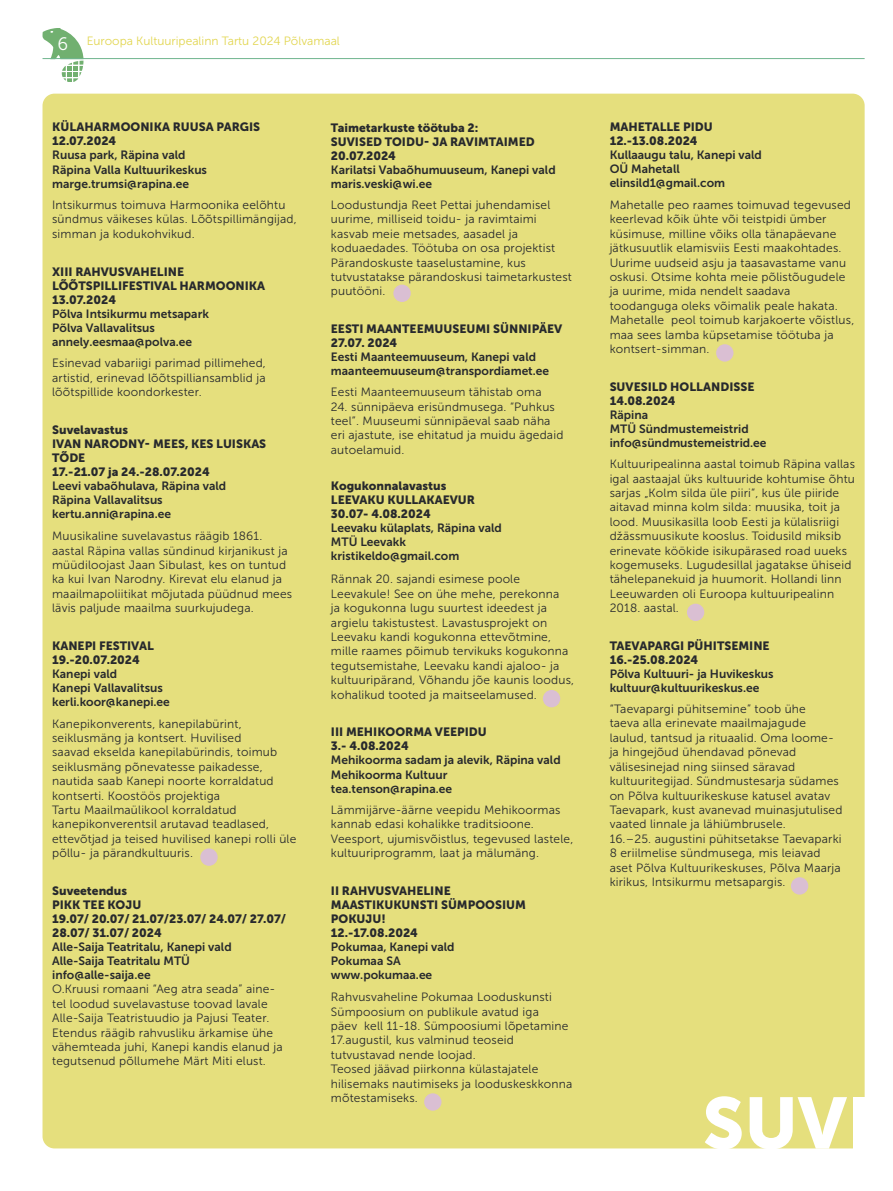
<style>
.page{position:relative;width:893px;height:1191px;background:#fff}
.page>*{position:absolute;margin:0;border:0;box-sizing:border-box;transform-origin:0 0}
.t1{font:72px "Museo Sans 900";color:#fff}
.t2{font:18px "Museo Sans 300";color:#fff}
.t3{font:12px/14.4px "Museo Sans 300";letter-spacing:.015em;color:#27292d}
.t4{font:12px/14px "Museo Sans 700";color:#27292d}
.t5{font:12px/14px "Museo Sans 900";color:#27292d}
.t6{font:12px "Museo Sans 300";color:#e2d651}
</style>
<div class="page">
<div style="left:43px;top:94px;width:822px;height:1054px;background:#e5df7d;border-radius:12px"></div>
<div style="left:543px;top:690px;width:17px;height:17px;background:#dabfd3;border-radius:50%"></div>
<div style="left:393px;top:285px;width:18px;height:17px;background:#dabfd3;border-radius:50%"></div>
<div style="left:687px;top:603px;width:17px;height:18px;background:#dabfd3;border-radius:50%"></div>
<div style="left:791px;top:877px;width:17px;height:17px;background:#dabfd3;border-radius:50%"></div>
<div style="left:424px;top:1093px;width:17px;height:17px;background:#dabfd3;border-radius:50%"></div>
<div style="left:716px;top:344px;width:17px;height:17px;background:#dabfd3;border-radius:50%"></div>
<div style="left:200px;top:848px;width:18px;height:17px;background:#dabfd3;border-radius:50%"></div>
<svg style="left:43px;top:28px;width:40px;height:54px"></svg>
<hr style="left:43px;top:58px;width:822px;height:1px;background:#70b58e">
<h2 class="t2" style="left:45px;top:34px;width:25px">66</h2>
<p class="t6" style="left:87px;top:35px;width:255px">Euroopa Kultuuripealinn Tartu 2024 Põlvamaal</p>
<p class="t5" style="left:52px;top:120px;width:210px">KÜLAHARMOONIKA RUUSA PARGIS<br>12.07.2024</p>
<p class="t4" style="left:52px;top:148px;width:156px">Ruusa park, Räpina vald<br>Räpina Valla Kultuurikeskus marge.trumsi@rapina.ee</p>
<p class="t3" style="left:52px;top:198px;width:246px">Intsikurmus toimuva Harmoonika eelõhtu sündmus väikeses külas. Lõõtspillimängijad, simman ja kodukohvikud.</p>
<p class="t5" style="left:52px;top:264px;width:215px">XIII RAHVUSVAHELINE<br>LÕÕTSPILLIFESTIVAL HARMOONIKA<br>13.07.2024</p>
<p class="t4" style="left:52px;top:306px;width:158px">Põlva Intsikurmu metsapark<br>Põlva Vallavalitsus annely.eesmaa@polva.ee</p>
<p class="t3" style="left:52px;top:356px;width:215px;text-align:justify">Esinevad vabariigi parimad pillimehed, artistid, erinevad lõõtspilliansamblid ja lõõtspillide koondorkester.</p>
<p class="t5" style="left:52px;top:423px;width:216px">Suvelavastus<br>IVAN NARODNY- MEES, KES LUISKAS<br>TÕDE<br>17.-21.07 ja 24.-28.07.2024</p>
<p class="t4" style="left:52px;top:479px;width:176px">Leevi vabaõhulava, Räpina vald<br>Räpina Vallavalitsus kertu.anni@rapina.ee</p>
<p class="t3" style="left:52px;top:529px;width:241px">Muusikaline suvelavastus räägib 1861. aastal Räpina vallas sündinud kirjanikust ja müüdiloojast Jaan Sibulast, kes on tuntud ka kui Ivan Narodny. Kirevat elu elanud ja maailmapoliitikat mõjutada püüdnud mees lävis paljude maailma suurkujudega.</p>
<p class="t5" style="left:52px;top:639px;width:103px">KANEPI FESTIVAL<br>19.-20.07.2024</p>
<p class="t4" style="left:52px;top:667px;width:119px">Kanepi vald<br>Kanepi Vallavalitsus kerli.koor@kanepi.ee</p>
<p class="t3" style="left:52px;top:716px;width:246px">Kanepikonverents, kanepilabürint, seiklusmäng ja kontsert. Huvilised<br>saavad ekselda kanepilabürindis, toimub seiklusmäng põnevatesse paikadesse, nautida saab Kanepi noorte korraldatud kontserti. Koostöös projektiga<br>Tartu Maailmaülikool korraldatud kanepikonverentsil arutavad teadlased, ettevõtjad ja teised huvilised kanepi rolli üle põllu- ja pärandkultuuris.</p>
<p class="t5" style="left:52px;top:883px;width:235px">Suveetendus<br>PIKK TEE KOJU<br>19.07/ 20.07/ 21.07/23.07/ 24.07/ 27.07/<br>28.07/ 31.07/ 2024</p>
<p class="t4" style="left:52px;top:939px;width:181px">Alle-Saija Teatritalu, Kanepi vald<br>Alle-Saija Teatritalu MTÜ info@alle-saija.ee</p>
<p class="t3" style="left:52px;top:982px;width:232px">O.Kruusi romaani “Aeg atra seada” aine&shy;tel loodud suvelavastuse toovad lavale Alle-Saija Teatristuudio ja Pajusi Teater.<br>Etendus räägib rahvusliku ärkamise ühe vähemteada juhi, Kanepi kandis elanud ja tegutsenud põllumehe Märt Miti elust.</p>
<p class="t5" style="left:331px;top:120px;width:205px">Taimetarkuste töötuba 2:<br>SUVISED TOIDU- JA RAVIMTAIMED<br>20.07.2024</p>
<p class="t4" style="left:331px;top:163px;width:226px">Karilatsi Vabaõhumuuseum, Kanepi vald maris.veski@wi.ee</p>
<p class="t3" style="left:331px;top:198px;width:243px">Loodustundja Reet Pettai juhendamisel uurime, milliseid toidu- ja ravimtaimi kasvab meie metsades, aasadel ja koduaedades. Töötuba on osa projektist Pärandoskuste taaselustamine, kus tutvustatakse pärandoskusi taimetarkustest puutööni.</p>
<p class="t5" style="left:331px;top:322px;width:233px">EESTI MAANTEEMUUSEUMI SÜNNIPÄEV<br>27.07. 2024</p>
<p class="t4" style="left:331px;top:350px;width:220px">Eesti Maanteemuuseum, Kanepi vald maanteemuuseum@transpordiamet.ee</p>
<p class="t3" style="left:331px;top:385px;width:212px">Eesti Maanteemuuseum tähistab oma</p>
<p class="t3" style="left:331px;top:399px;width:234px">24. sünnipäeva erisündmusega. “Puhkus teel”. Muuseumi sünnipäeval saab näha eri ajastute, ise ehitatud ja muidu ägedaid autoelamuid.</p>
<p class="t5" style="left:331px;top:478px;width:146px">Kogukonnalavastus<br>LEEVAKU KULLAKAEVUR<br>30.07- 4.08.2024</p>
<p class="t4" style="left:331px;top:520px;width:172px">Leevaku külaplats, Räpina vald<br>MTÜ Leevakk kristikeldo@gmail.com</p>
<p class="t3" style="left:331px;top:572px;width:245px">Rännak 20. sajandi esimese poole Leevakule! See on ühe mehe, perekonna<br>ja kogukonna lugu suurtest ideedest ja argielu takistustest. Lavastusprojekt on Leevaku kandi kogukonna ettevõtmine, mille raames põimub tervikuks kogukonna tegutsemistahe, Leevaku kandi ajaloo- ja kultuuripärand, Võhandu jõe kaunis loodus, kohalikud tooted ja maitseelamused.</p>
<p class="t5" style="left:331px;top:725px;width:157px">III MEHIKOORMA VEEPIDU<br>3.- 4.08.2024</p>
<p class="t4" style="left:331px;top:753px;width:231px">Mehikoorma sadam ja alevik, Räpina vald<br>Mehikoorma Kultuur tea.tenson@rapina.ee</p>
<p class="t3" style="left:331px;top:802px;width:244px">Lämmijärve-äärne veepidu Mehikoormas kannab edasi kohalikke traditsioone.<br>Veesport, ujumisvõistlus, tegevused lastele, kultuuriprogramm, laat ja mälumäng.</p>
<p class="t5" style="left:331px;top:883px;width:196px">II RAHVUSVAHELINE<br>MAASTIKUKUNSTI SÜMPOOSIUM<br>POKUJU!<br>12.-17.08.2024</p>
<p class="t4" style="left:331px;top:939px;width:125px">Pokumaa, Kanepi vald<br>Pokumaa SA www.pokumaa.ee</p>
<p class="t3" style="left:331px;top:990px;width:243px">Rahvusvaheline Pokumaa Looduskunsti Sümpoosium on publikule avatud iga<br>päev kell 11-18. Sümpoosiumi lõpetamine 17.augustil, kus valminud teoseid tutvustavad nende loojad.<br>Teosed jäävad piirkonna külastajatele hilisemaks nautimiseks ja looduskeskkonna mõtestamiseks.</p>
<p class="t5" style="left:610px;top:120px;width:105px">MAHETALLE PIDU<br>12.-13.08.2024</p>
<p class="t4" style="left:610px;top:148px;width:154px">Kullaaugu talu, Kanepi vald<br>OÜ Mahetall elinsild1@gmail.com</p>
<p class="t3" style="left:610px;top:198px;width:246px">Mahetalle peo raames toimuvad tegevused keerlevad kõik ühte või teistpidi ümber küsimuse, milline võiks olla tänapäevane jätkusuutlik elamisviis Eesti maakohtades.<br>Uurime uudseid asju ja taasavastame vanu oskusi. Otsime kohta meie põlistõugudele ja uurime, mida nendelt saadava toodanguga oleks võimalik peale hakata.<br>Mahetalle peol toimub karjakoerte võistlus, maa sees lamba küpsetamise töötuba ja kontsert-simman.</p>
<p class="t5" style="left:610px;top:379px;width:146px">SUVESILD HOLLANDISSE<br>14.08.2024</p>
<p class="t4" style="left:610px;top:407px;width:158px">Räpina<br>MTÜ Sündmustemeistrid info@sündmustemeistrid.ee</p>
<p class="t3" style="left:610px;top:457px;width:247px">Kultuuripealinna aastal toimub Räpina vallas igal aastaajal üks kultuuride kohtumise õhtu sarjas „Kolm silda üle piiri“, kus üle piiride aitavad minna kolm silda: muusika, toit ja lood. Muusikasilla loob Eesti ja külalisriigi džässmuusikute kooslus. Toidusild miksib erinevate köökide isikupärased road uueks kogemuseks. Lugudesillal jagatakse ühiseid tähelepanekuid ja huumorit. Hollandi linn Leeuwarden oli Euroopa kultuuripealinn 2018. aastal.</p>
<p class="t5" style="left:610px;top:639px;width:162px">TAEVAPARGI PÜHITSEMINE<br>16.-25.08.2024</p>
<p class="t4" style="left:610px;top:667px;width:166px">Põlva Kultuuri- ja Huvikeskus kultuur@kultuurikeskus.ee</p>
<p class="t3" style="left:610px;top:702px;width:234px">“Taevapargi pühitsemine” toob ühe<br>taeva alla erinevate maailmajagude laulud, tantsud ja rituaalid. Oma loome&shy;ja hingejõud ühendavad põnevad välisesinejad ning siinsed säravad kultuuritegijad. Sündmustesarja südames on Põlva kultuurikeskuse katusel avatav Taevapark, kust avanevad muinasjutulised vaated linnale ja lähiümbrusele.<br>16.–25. augustini pühitsetakse Taevaparki 8 eriilmelise sündmusega, mis leiavad aset Põlva Kultuurikeskuses, Põlva Maarja kirikus, Intsikurmu metsapargis.</p>
<h1 class="t1" style="left:702px;top:1082px;width:170px">SUVI</h1>
</div>
